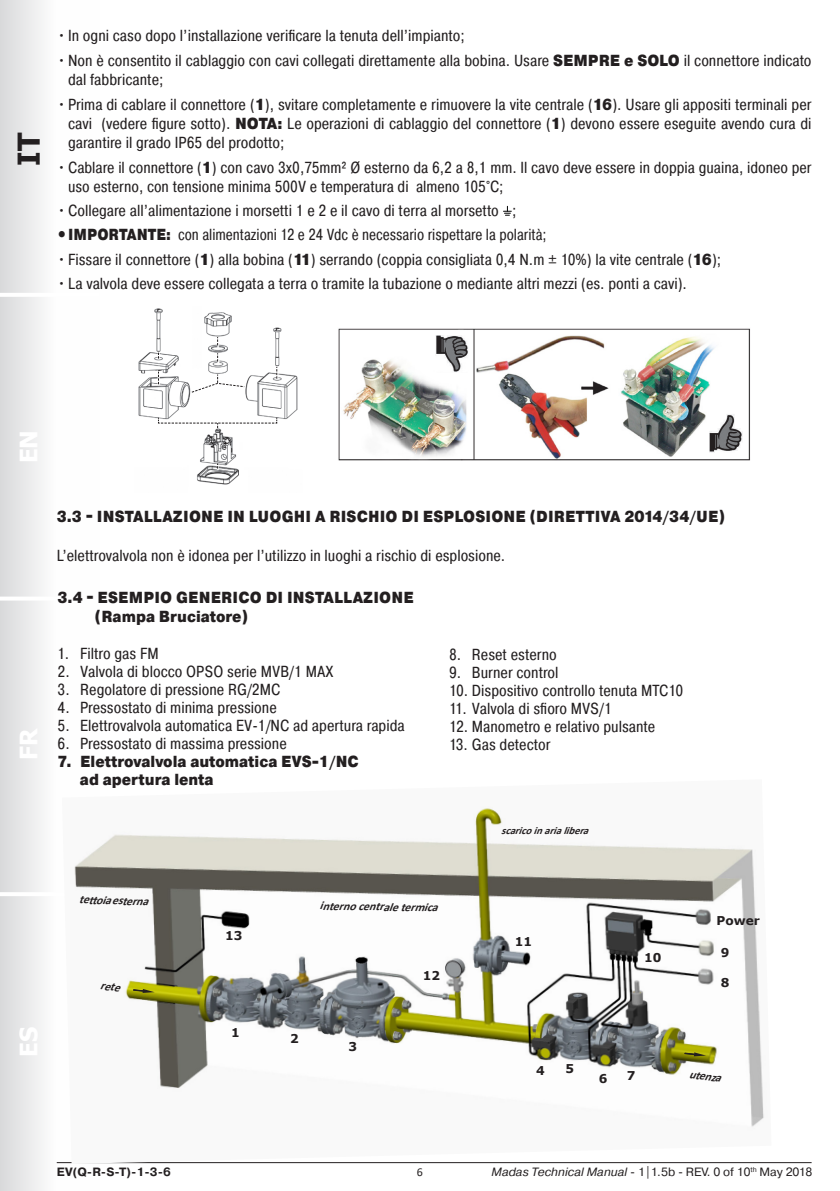
<style>
.page{position:relative;width:840px;height:1191px;background:#fff}
.page>*{position:absolute;margin:0;border:0;box-sizing:border-box;transform-origin:0 0}
.t1{font:700 30px "Tahoma";color:#231f20}
.t2{font:700 24px "Tahoma";color:#fff}
.t3{font:16px/19.2px "Pragmatica Cond";color:#231f20}
.t4{font:900 16px "Pragmatica Cond";letter-spacing:.01em;color:#231f20}
.t5{font:16px "Pragmatica Cond";color:#231f20;scale:.94 1}
.t6{font:700 12.2px "Verdana";color:#231f20}
.t7{font:12px "Pragmatica";color:#231f20}
.t8{font:700 12px "Pragmatica";color:#231f20}
.t9{font:12px "Calibri";color:#231f20}
.t10{font:italic 700 11.8px "Calibri";color:#231f20}
.t11{font:italic 700 10.6px "Calibri";color:#231f20}
.s1{font-weight:900}
.s2{font-style:italic}
</style>
<div class="page">
<div style="left:0;top:0;width:99px;height:1191px;background:linear-gradient(to right,#dfe0e1,#fff)"></div>
<hr style="left:0;top:892px;width:96px;height:4px;background:#fff">
<hr style="left:0;top:596px;width:99px;height:4px;background:#fff">
<hr style="left:0;top:293px;width:99px;height:4px;background:#fff">
<hr style="left:57px;top:1162px;width:754px;height:1px;background:#231f20">
<svg style="left:503px;top:206px;width:8px;height:10px"></svg>
<img style="left:338px;top:328px;width:412px;height:132px">
<img style="left:708px;top:411px;width:34px;height:42px">
<img style="left:435px;top:335px;width:33px;height:38px">
<img style="left:138px;top:308px;width:160px;height:177px">
<svg style="left:158px;top:417px;width:119px;height:11px"></svg>
<svg style="left:191px;top:374px;width:54px;height:19px"></svg>
<svg style="left:276px;top:367px;width:1px;height:12px"></svg>
<svg style="left:158px;top:372px;width:1px;height:12px"></svg>
<img style="left:62px;top:779px;width:709px;height:385px">
<svg style="left:133px;top:989px;width:22px;height:4px"></svg>
<svg style="left:684px;top:1052px;width:21px;height:4px"></svg>
<h1 class="t1" style="left:8px;top:166px;width:34px;rotate:-90deg">IT</h1>
<p class="t3" style="left:57px;top:26px;width:409px">•In ogni caso dopo l’installazione verificare la tenuta dell’impianto;</p>
<p class="t3" style="left:68px;top:51px;width:744px;text-indent:-11px">•Non è consentito il cablaggio con cavi collegati direttamente alla bobina. Usare <span class="s1">SEMPRE e SOLO</span> il connettore indicato dal fabbricante;</p>
<p class="t3" style="left:68px;top:95px;width:744px;text-align:justify;text-indent:-11px">•Prima di cablare il connettore (<span class="s1">1</span>), svitare completamente e rimuovere la vite centrale (<span class="s1">16</span>). Usare gli appositi terminali per cavi (vedere figure sotto). <span class="s1">NOTA:</span> Le operazioni di cablaggio del connettore (<span class="s1">1</span>) devono essere eseguite avendo cura di garantire il grado IP65 del prodotto;</p>
<p class="t3" style="left:68px;top:158px;width:744px;text-indent:-11px">•Cablare il connettore (<span class="s1">1</span>) con cavo 3x0,75mm² Ø esterno da 6,2 a 8,1 mm. Il cavo deve essere in doppia guaina, idoneo per uso esterno, con tensione minima 500V e temperatura di almeno 105°C;</p>
<p class="t3" style="left:57px;top:201px;width:461px">•Collegare all’alimentazione i morsetti 1 e 2 e il cavo di terra al morsetto ;</p>
<p class="t5" style="left:57px;top:224px;width:522px"><span class="s1">•IMPORTANTE:</span> con alimentazioni 12 e 24 Vdc è necessario rispettare la polarità;</p>
<p class="t3" style="left:57px;top:249px;width:665px">•Fissare il connettore (<span class="s1">1</span>) alla bobina (<span class="s1">11</span>) serrando (coppia consigliata 0,4 N.m ± 10%) la vite centrale (<span class="s1">16</span>);</p>
<p class="t3" style="left:57px;top:274px;width:631px">•La valvola deve essere collegata a terra o tramite la tubazione o mediante altri mezzi (es. ponti a cavi).</p>
<h2 class="t2" style="left:12px;top:463px;width:35px;rotate:-90deg">EN</h2>
<h2 class="t2" style="left:12px;top:760px;width:33px;rotate:-90deg">FR</h2>
<p class="t4" style="left:57px;top:506px;width:669px">3.3 - INSTALLAZIONE IN LUOGHI A RISCHIO DI ESPLOSIONE (DIRETTIVA 2014/34/UE)</p>
<p class="t3" style="left:57px;top:545px;width:450px">L’elettrovalvola non è idonea per l’utilizzo in luoghi a rischio di esplosione.</p>
<p class="t4" style="left:57px;top:587px;width:357px">3.4 - ESEMPIO GENERICO DI INSTALLAZIONE</p>
<p class="t4" style="left:95px;top:606px;width:155px">(Rampa Bruciatore)</p>
<p class="t3" style="left:57px;top:644px;width:103px">1. Filtro gas FM</p>
<p class="t3" style="left:57px;top:662px;width:277px">2. Valvola di blocco OPSO serie MVB/1 MAX</p>
<p class="t3" style="left:57px;top:680px;width:224px">3. Regolatore di pressione RG/2MC</p>
<p class="t3" style="left:57px;top:698px;width:221px">4. Pressostato di minima pressione</p>
<p class="t3" style="left:57px;top:716px;width:348px">5. Elettrovalvola automatica EV-1/NC ad apertura rapida</p>
<p class="t3" style="left:57px;top:734px;width:231px">6. Pressostato di massima pressione</p>
<p class="t4" style="left:57px;top:751px;width:302px">7. Elettrovalvola automatica EVS-1/NC</p>
<p class="t4" style="left:80px;top:769px;width:135px">ad apertura lenta</p>
<p class="t3" style="left:449px;top:644px;width:109px">8. Reset esterno</p>
<p class="t3" style="left:449px;top:662px;width:111px">9. Burner control</p>
<p class="t3" style="left:449px;top:680px;width:235px">10. Dispositivo controllo tenuta MTC10</p>
<p class="t3" style="left:449px;top:698px;width:164px">11. Valvola di sfioro MVS/1</p>
<p class="t3" style="left:449px;top:716px;width:208px">12. Manometro e relativo pulsante</p>
<p class="t3" style="left:449px;top:734px;width:103px">13. Gas detector</p>
<p class="t11" style="left:501px;top:823px;width:94px">scaricoinarialibera</p>
<h2 class="t2" style="left:12px;top:1056px;width:31px;rotate:-90deg">ES</h2>
<p class="t10" style="left:79px;top:891px;width:70px;rotate:1deg">tett oia esterna</p>
<p class="t10" style="left:101px;top:977px;width:21px;rotate:6deg">rete</p>
<p class="t6" style="left:225px;top:927px;width:19px">13</p>
<p class="t6" style="left:231px;top:1023px;width:10px">1</p>
<p class="t10" style="left:319px;top:897px;width:119px;rotate:1deg">interno centrale termica</p>
<p class="t6" style="left:290px;top:1030px;width:10px">2</p>
<p class="t6" style="left:348px;top:1037px;width:10px">3</p>
<p class="t6" style="left:422px;top:966px;width:19px">12</p>
<p class="t6" style="left:514px;top:932px;width:19px">11</p>
<p class="t6" style="left:643px;top:948px;width:19px">10</p>
<p class="t6" style="left:716px;top:911px;width:45px">Power</p>
<p class="t6" style="left:720px;top:943px;width:10px">9</p>
<p class="t6" style="left:720px;top:973px;width:10px">8</p>
<p class="t6" style="left:536px;top:1062px;width:10px">4</p>
<p class="t6" style="left:565px;top:1060px;width:10px">5</p>
<p class="t6" style="left:598px;top:1070px;width:10px">6</p>
<p class="t6" style="left:626px;top:1067px;width:10px">7</p>
<p class="t10" style="left:689px;top:1066px;width:33px;rotate:6deg">utenza</p>
<p class="t8" style="left:57px;top:1164px;width:116px">EV(Q-R-S-T)-1-3-6</p>
<p class="t7" style="left:491px;top:1164px;width:322px"><span class="s2">Madas Technical Manual</span> - 1|1.5b - REV. 0 of 10<sup>th</sup> May 2018</p>
<p class="t9" style="left:416px;top:1163px;width:8px">6</p>
</div>
